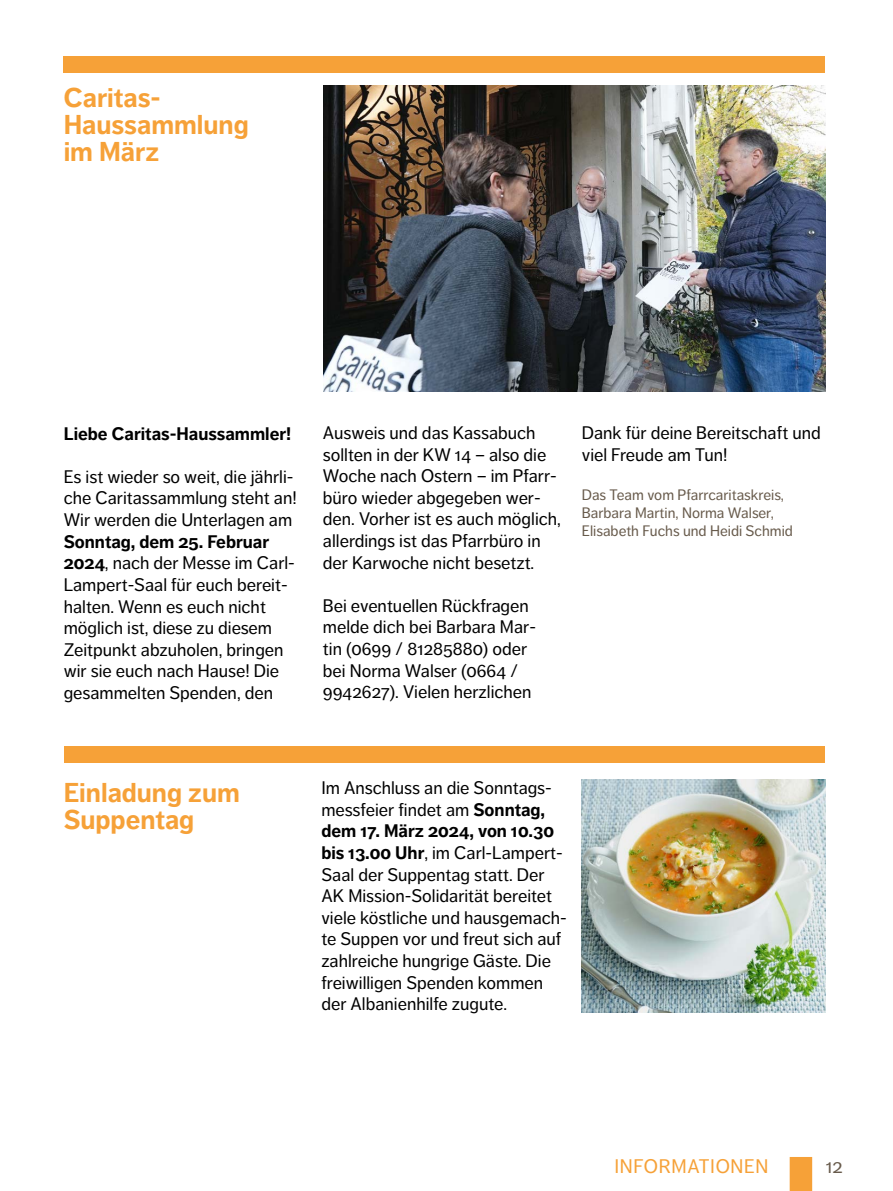
<style>
.page{position:relative;width:893px;height:1191px;background:#fff}
.page>*{position:absolute;margin:0;border:0;box-sizing:border-box;transform-origin:0 0}
.t1{font:700 27px/27px "Dagny Pro";color:#f6a138}
.t2{font:19.5px "Dagny Pro";letter-spacing:.035em;color:#f6a138}
.t3{font:19.5px "Dagny Pro";color:#685b4c}
.t4{font:18px/21.6px "Dagny Pro";color:#000}
.t5{font:700 18px "Dagny Pro";color:#000}
.t6{font:15px/18px "Dagny Pro";color:#685b4c}
.s1{font-weight:700}
</style>
<div class="page">
<div style="left:790px;top:1157px;width:22px;height:34px;background:#f6a138"></div>
<div style="left:64px;top:56px;width:761px;height:16px;background:#f6a138"></div>
<img style="left:323px;top:86px;width:502px;height:305px">
<div style="left:65px;top:746px;width:760px;height:16px;background:#f6a138"></div>
<img style="left:582px;top:779px;width:243px;height:233px">
<h1 class="t1" style="left:64px;top:85px;width:187px">Caritas-<br>Haussammlung im März</h1>
<p class="t5" style="left:64px;top:423px;width:229px">Liebe Caritas-Haussammler!</p>
<p class="t4" style="left:64px;top:466px;width:235px">Es ist wieder so weit, die jährli&shy;che Caritassammlung steht an!<br>Wir werden die Unterlagen am</p>
<p class="t4" style="left:64px;top:531px;width:233px"><span class="s1">Sonntag, dem 25. Februar<br>2024</span>, nach der Messe im Carl-<br>Lampert-Saal für euch bereit&shy;halten. Wenn es euch nicht möglich ist, diese zu diesem<br>Zeitpunkt abzuholen, bringen wir sie euch nach Hause! Die gesammelten Spenden, den</p>
<p class="t4" style="left:323px;top:422px;width:239px">Ausweis und das Kassabuch sollten in der KW 14 – also die<br>Woche nach Ostern – im Pfarr&shy;büro wieder abgegeben wer&shy;den. Vorher ist es auch möglich, allerdings ist das Pfarrbüro in der Karwoche nicht besetzt.</p>
<p class="t4" style="left:323px;top:595px;width:215px">Bei eventuellen Rückfragen melde dich bei Barbara Mar&shy;tin (0699 / 81285880) oder bei Norma Walser (0664 /<br>9942627). Vielen herzlichen</p>
<p class="t4" style="left:582px;top:422px;width:240px">Dank für deine Bereitschaft und viel Freude am Tun!</p>
<p class="t6" style="left:582px;top:486px;width:213px">Das Team vom Pfarrcaritaskreis,<br>Barbara Martin, Norma Walser,<br>Elisabeth Fuchs und Heidi Schmid</p>
<h1 class="t1" style="left:64px;top:779px;width:178px">Einladung zum<br>Suppentag</h1>
<p class="t4" style="left:321px;top:777px;width:247px">Im Anschluss an die Sonntags&shy;messfeier findet am <span class="s1">Sonntag, dem 17. März 2024, von 10.30 bis 13.00 Uhr</span>, im Carl-Lampert-<br>Saal der Suppentag statt. Der<br>AK Mission-Solidarität bereitet viele köstliche und hausgemach&shy;te Suppen vor und freut sich auf zahlreiche hungrige Gäste. Die freiwilligen Spenden kommen der Albanienhilfe zugute.</p>
<p class="t2" style="left:614px;top:1155px;width:156px">INFORMATIONEN</p>
<p class="t3" style="left:826px;top:1155px;width:19px">12</p>
</div>
